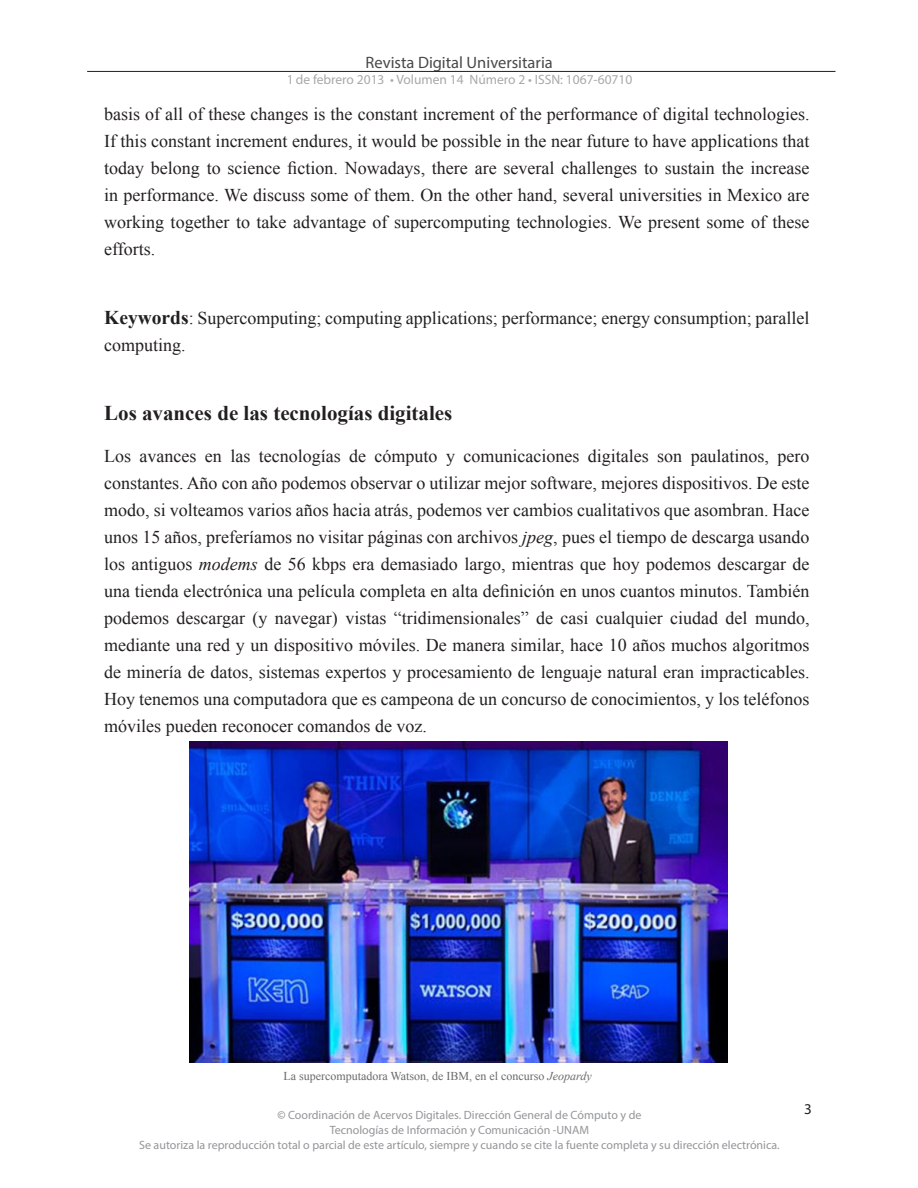
<style>
.page{position:relative;width:918px;height:1188px;background:#fff}
.page>*{position:absolute;margin:0;border:0;box-sizing:border-box;transform-origin:0 0}
.contenido{font:700 21px "Times New Roman";color:#231f20}
.contenido-2{font:18px/27px "Times New Roman";color:#231f20;text-align:justify}
.t1{font:16.5px "Myriad Pro";color:#231f20}
.t2{font:15px "Myriad Pro";color:#231f20}
.t3{font:13.5px "Myriad Pro";color:#939598}
.t4{font:12px/15px "Myriad Pro";color:#939598;text-align:center}
.pie_de_foto{font:12px "Times New Roman";color:#696969}
.s1{font-weight:700;font-size:19.5px}
.s2{font-style:italic}
.s3{color:#808285}
</style>
<div class="page">
<hr style="left:87px;top:71px;width:749px;height:1px;background:#231f20">
<img style="left:190px;top:741px;width:537px;height:322px">
<p class="t1" style="left:366px;top:52px;width:189px">Revista Digital Universitaria</p>
<p class="t3" style="left:286px;top:71px;width:348px">1 de febrero 2013 • Volumen 14 Número 2 • ISSN: 1067-60710</p>
<p class="contenido-2" style="left:104px;top:100px;width:707px">basis of all of these changes is the constant increment of the performance of digital technologies.<br>If this constant increment endures, it would be possible in the near future to have applications that today belong to science fiction. Nowadays, there are several challenges to sustain the increase in performance. We discuss some of them. On the other hand, several universities in Mexico are working together to take advantage of supercomputing technologies. We present some of these efforts.</p>
<p class="contenido-2" style="left:104px;top:304px;width:707px"><span class="s1">Keywords</span>: Supercomputing; computing applications; performance; energy consumption; parallel computing.</p>
<p class="contenido" style="left:104px;top:398px;width:350px">Los avances de las tecnologías digitales</p>
<p class="contenido-2" style="left:104px;top:442px;width:707px">Los avances en las tecnologías de cómputo y comunicaciones digitales son paulatinos, pero constantes. Año con año podemos observar o utilizar mejor software, mejores dispositivos. De este modo, si volteamos varios años hacia atrás, podemos ver cambios cualitativos que asombran. Hace unos 15 años, preferíamos no visitar páginas con archivos <span class="s2">jpeg</span>, pues el tiempo de descarga usando los antiguos <span class="s2">modems</span> de 56 kbps era demasiado largo, mientras que hoy podemos descargar de una tienda electrónica una película completa en alta definición en unos cuantos minutos. También podemos descargar (y navegar) vistas “tridimensionales” de casi cualquier ciudad del mundo, mediante una red y un dispositivo móviles. De manera similar, hace 10 años muchos algoritmos de minería de datos, sistemas expertos y procesamiento de lenguaje natural eran impracticables.<br>Hoy tenemos una computadora que es campeona de un concurso de conocimientos, y los teléfonos móviles pueden reconocer comandos de voz.</p>
<p class="pie_de_foto" style="left:283px;top:1068px;width:310px">La supercomputadora Watson, de IBM, en el concurso <span class="s2">Jeopardy</span></p>
<p class="t4" style="left:139px;top:1108px;width:642px"><span class="s3">©</span> Coordinación de Acervos Digitales. Dirección General de Cómputo y de<br>Tecnologías de Información y Comunicación -UNAM<br>Se autoriza la reproducción total o parcial de este artículo, siempre y cuando se cite la fuente completa y su dirección electrónica.</p>
<p class="t2" style="left:804px;top:1100px;width:9px">3</p>
</div>
